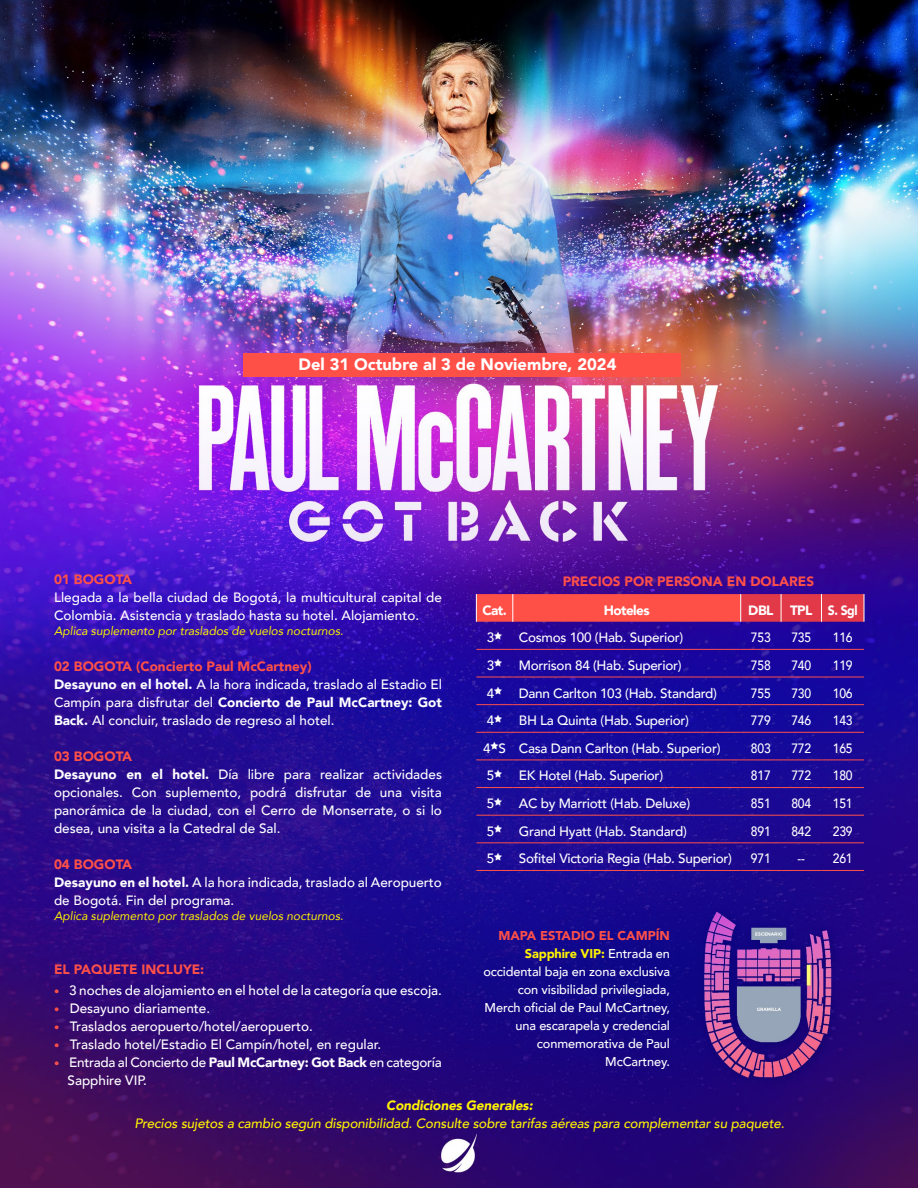
<style>
.page{position:relative;width:918px;height:1188px;background:#fff}
.page>*{position:absolute;margin:0;border:0;box-sizing:border-box;transform-origin:0 0}
.t1{font:900 16.5px "Avenir";color:#fff}
.t2{font:500 13.5px/18px "Avenir";color:#fff}
.t3{font:500 13.5px/18px "Avenir";letter-spacing:-.02em;color:#fff}
.t4{font:italic 500 13.5px "Avenir";letter-spacing:-.01em;color:#fff200}
.t5{font:500 13.5px "Avenir";color:#fff;scale:.9 1}
.t6{font:900 13.5px "Avenir";color:#ff5048}
.t7{font:900 13.5px "Avenir";letter-spacing:-.04em;color:#fff}
.t8{font:italic 900 13.5px "Avenir";letter-spacing:-.01em;color:#fff200}
.t9{font:500 12.75px/18px "Avenir";letter-spacing:-.01em;color:#fff;text-align:right}
.t10{font:italic 12px "Avenir";color:#fff200}
.s1{font-weight:900;color:#ff5048}
.s2{font-weight:900}
.s3{font-weight:900;color:#fff200}
.s4{font-size:10.5px;color:#ff5048}
</style>
<div class="page">
<img style="left:0;top:0;width:918px;height:1188px">
<svg style="left:476px;top:594px;width:389px;height:28px"></svg>
<hr style="left:476px;top:649px;width:37px;height:1px;background:#ff5048">
<hr style="left:513px;top:649px;width:228px;height:1px;background:#ff5048">
<hr style="left:741px;top:649px;width:40px;height:1px;background:#ff5048">
<hr style="left:781px;top:649px;width:40px;height:1px;background:#ff5048">
<hr style="left:821px;top:649px;width:43px;height:1px;background:#ff5048">
<hr style="left:476px;top:677px;width:37px;height:1px;background:#ff5048">
<hr style="left:513px;top:677px;width:228px;height:1px;background:#ff5048">
<hr style="left:741px;top:677px;width:40px;height:1px;background:#ff5048">
<hr style="left:781px;top:677px;width:40px;height:1px;background:#ff5048">
<hr style="left:821px;top:677px;width:43px;height:1px;background:#ff5048">
<hr style="left:476px;top:704px;width:37px;height:1px;background:#ff5048">
<hr style="left:513px;top:704px;width:228px;height:1px;background:#ff5048">
<hr style="left:741px;top:704px;width:40px;height:1px;background:#ff5048">
<hr style="left:781px;top:704px;width:40px;height:1px;background:#ff5048">
<hr style="left:821px;top:704px;width:43px;height:1px;background:#ff5048">
<hr style="left:476px;top:732px;width:37px;height:1px;background:#ff5048">
<hr style="left:513px;top:732px;width:228px;height:1px;background:#ff5048">
<hr style="left:741px;top:732px;width:40px;height:1px;background:#ff5048">
<hr style="left:781px;top:732px;width:40px;height:1px;background:#ff5048">
<hr style="left:821px;top:732px;width:43px;height:1px;background:#ff5048">
<hr style="left:476px;top:760px;width:37px;height:1px;background:#ff5048">
<hr style="left:513px;top:760px;width:228px;height:1px;background:#ff5048">
<hr style="left:741px;top:760px;width:40px;height:1px;background:#ff5048">
<hr style="left:781px;top:760px;width:40px;height:1px;background:#ff5048">
<hr style="left:821px;top:760px;width:43px;height:1px;background:#ff5048">
<hr style="left:476px;top:787px;width:37px;height:1px;background:#ff5048">
<hr style="left:513px;top:787px;width:228px;height:1px;background:#ff5048">
<hr style="left:741px;top:787px;width:40px;height:1px;background:#ff5048">
<hr style="left:781px;top:787px;width:40px;height:1px;background:#ff5048">
<hr style="left:821px;top:787px;width:43px;height:1px;background:#ff5048">
<hr style="left:476px;top:815px;width:37px;height:1px;background:#ff5048">
<hr style="left:513px;top:815px;width:228px;height:1px;background:#ff5048">
<hr style="left:741px;top:815px;width:40px;height:1px;background:#ff5048">
<hr style="left:781px;top:815px;width:40px;height:1px;background:#ff5048">
<hr style="left:821px;top:815px;width:43px;height:1px;background:#ff5048">
<hr style="left:476px;top:842px;width:37px;height:1px;background:#ff5048">
<hr style="left:513px;top:842px;width:228px;height:1px;background:#ff5048">
<hr style="left:741px;top:842px;width:40px;height:1px;background:#ff5048">
<hr style="left:781px;top:842px;width:40px;height:1px;background:#ff5048">
<hr style="left:821px;top:842px;width:43px;height:1px;background:#ff5048">
<hr style="left:476px;top:870px;width:37px;height:1px;background:#ff5048">
<hr style="left:513px;top:870px;width:228px;height:1px;background:#ff5048">
<hr style="left:741px;top:870px;width:40px;height:1px;background:#ff5048">
<hr style="left:781px;top:870px;width:40px;height:1px;background:#ff5048">
<hr style="left:821px;top:870px;width:43px;height:1px;background:#ff5048">
<div style="left:243px;top:353px;width:437px;height:23px;background:#ff5048"></div>
<p class="t1" style="left:299px;top:351px;width:319px">Del 31 Octubre al 3 de Noviembre, 2024</p>
<p class="t6" style="left:54px;top:567px;width:80px">01 BOGOTA</p>
<p class="t2" style="left:54px;top:587px;width:389px">Llegada a la bella ciudad de Bogotá, la multicultural capital de<br>Colombia. Asistencia y traslado hasta su hotel. Alojamiento.</p>
<p class="t10" style="left:54px;top:623px;width:291px">Aplica suplemento por traslados de vuelos nocturnos.</p>
<p class="t2" style="left:54px;top:656px;width:389px"><span class="s1">02 BOGOTA (Concierto Paul McCartney)<br></span><span class="s2">Desayuno en el hotel.</span> A la hora indicada, traslado al Estadio El Campín para disfrutar del <span class="s2">Concierto de Paul McCartney: Got Back.</span> Al concluir, traslado de regreso al hotel.</p>
<p class="t2" style="left:54px;top:746px;width:390px"><span class="s1">03 BOGOTA<br></span><span class="s2">Desayuno en el hotel.</span> Día libre para realizar actividades opcionales. Con suplemento, podrá disfrutar de una visita panorámica de la ciudad, con el Cerro de Monserrate, o si lo desea, una visita a la Catedral de Sal.</p>
<p class="t2" style="left:54px;top:854px;width:390px"><span class="s1">04 BOGOTA<br></span><span class="s2">Desayuno en el hotel.</span> A la hora indicada, traslado al Aeropuerto de Bogotá. Fin del programa.</p>
<p class="t10" style="left:54px;top:908px;width:291px">Aplica suplemento por traslados de vuelos nocturnos.</p>
<p class="t6" style="left:563px;top:570px;width:253px">PRECIOS POR PERSONA EN DOLARES</p>
<p class="t7" style="left:482px;top:598px;width:26px">Cat.</p>
<p class="t7" style="left:604px;top:598px;width:47px">Hoteles</p>
<p class="t7" style="left:748px;top:598px;width:111px">DBL TPL S. Sgl</p>
<p class="t3" style="left:487px;top:628px;width:198px">3<sup>A</sup> Cosmos 100 (Hab. Superior)</p>
<p class="t5" style="left:751px;top:626px;width:23px">753</p>
<p class="t5" style="left:791px;top:626px;width:23px">735</p>
<p class="t5" style="left:833px;top:626px;width:23px">116</p>
<p class="t3" style="left:487px;top:656px;width:196px">3<sup>A</sup> Morrison 84 (Hab. Superior)</p>
<p class="t5" style="left:751px;top:654px;width:23px">758</p>
<p class="t5" style="left:791px;top:654px;width:23px">740</p>
<p class="t5" style="left:833px;top:654px;width:23px">119</p>
<p class="t3" style="left:487px;top:683px;width:232px">4<sup>A</sup> Dann Carlton 103 (Hab. Standard)</p>
<p class="t5" style="left:751px;top:681px;width:23px">755</p>
<p class="t5" style="left:791px;top:681px;width:23px">730</p>
<p class="t5" style="left:833px;top:681px;width:23px">106</p>
<p class="t3" style="left:487px;top:711px;width:204px">4<sup>A</sup> BH La Quinta (Hab. Superior)</p>
<p class="t5" style="left:751px;top:709px;width:23px">779</p>
<p class="t5" style="left:791px;top:709px;width:23px">746</p>
<p class="t5" style="left:833px;top:709px;width:23px">143</p>
<p class="t3" style="left:483px;top:738px;width:239px">4<sup>A</sup>S Casa Dann Carlton (Hab. Superior)</p>
<p class="t5" style="left:751px;top:736px;width:23px">803</p>
<p class="t5" style="left:791px;top:736px;width:23px">772</p>
<p class="t5" style="left:833px;top:736px;width:23px">165</p>
<p class="t3" style="left:487px;top:766px;width:178px">5<sup>A</sup> EK Hotel (Hab. Superior)</p>
<p class="t5" style="left:751px;top:764px;width:23px">817</p>
<p class="t5" style="left:791px;top:764px;width:23px">772</p>
<p class="t5" style="left:833px;top:764px;width:23px">180</p>
<p class="t3" style="left:487px;top:794px;width:205px">5<sup>A</sup> AC by Marriott (Hab. Deluxe)</p>
<p class="t5" style="left:751px;top:792px;width:23px">851</p>
<p class="t5" style="left:791px;top:792px;width:23px">804</p>
<p class="t5" style="left:833px;top:792px;width:23px">151</p>
<p class="t3" style="left:487px;top:821px;width:202px">5<sup>A</sup> Grand Hyatt (Hab. Standard)</p>
<p class="t5" style="left:751px;top:819px;width:23px">891</p>
<p class="t5" style="left:791px;top:819px;width:23px">842</p>
<p class="t5" style="left:833px;top:819px;width:23px">239</p>
<p class="t3" style="left:487px;top:849px;width:247px">5<sup>A</sup> Sofitel Victoria Regia (Hab. Superior)</p>
<p class="t5" style="left:751px;top:847px;width:23px">971</p>
<p class="t5" style="left:798px;top:847px;width:10px">--</p>
<p class="t5" style="left:833px;top:847px;width:23px">261</p>
<p class="t9" style="left:483px;top:926px;width:188px"><span class="s1">MAPA ESTADIO EL CAMPÍN<br></span><span class="s3">Sapphire VIP:</span> Entrada en occidental baja en zona exclusiva con visibilidad privilegiada,<br>Merch oficial de Paul McCartney, una escarapela y credencial conmemorativa de Paul<br>McCartney.</p>
<p class="t8" style="left:386px;top:1094px;width:148px">Condiciones Generales:</p>
<p class="t4" style="left:134px;top:1115px;width:652px">Precios sujetos a cambio según disponibilidad. Consulte sobre tarifas aéreas para complementar su paquete.</p>
<p class="t6" style="left:54px;top:957px;width:152px">EL PAQUETE INCLUYE:</p>
<p class="t2" style="left:54px;top:980px;width:390px"><span class="s4">•</span> 3 noches de alojamiento en el hotel de la categoría que escoja.</p>
<p class="t2" style="left:54px;top:998px;width:158px"><span class="s4">•</span> Desayuno diariamente.</p>
<p class="t2" style="left:54px;top:1016px;width:261px"><span class="s4">•</span> Traslados aeropuerto/hotel/aeropuerto.</p>
<p class="t2" style="left:54px;top:1034px;width:329px"><span class="s4">•</span> Traslado hotel/Estadio El Campín/hotel, en regular.</p>
<p class="t3" style="left:67px;top:1052px;width:376px;text-indent:-13px"><span class="s4">•</span> Entrada al Concierto de <span class="s2">Paul McCartney: Got Back</span> en categoría<br>Sapphire VIP.</p>
</div>
